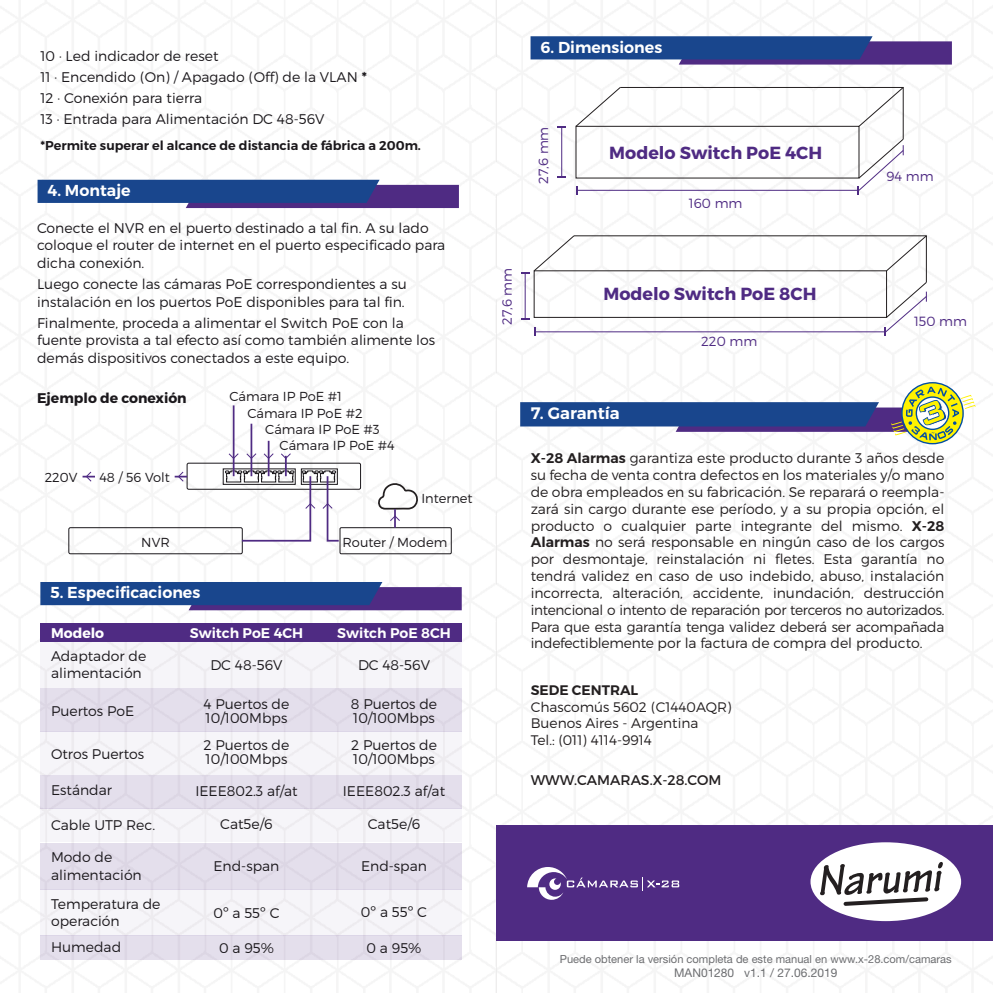
<style>
.page{position:relative;width:993px;height:993px;background:#fff}
.page>*{position:absolute;margin:0;border:0;box-sizing:border-box;transform-origin:0 0}
.t1{font:700 17.5px "Montserrat";color:#4f2b83}
.t2{font:600 16.62px "Montserrat";color:#fff}
.t3{font:600 15.92px "Montserrat";color:#fff}
.t4{font:300 14px/17.5px "Montserrat";color:#1b181c}
.t5{font:300 14px/16.8px "Montserrat";letter-spacing:-.01em;color:#231f20;text-align:justify}
.t6{font:600 14px "Montserrat";color:#fff}
.t7{font:14px "Montserrat";color:#231f20}
.t8{font:700 14px "Montserrat";color:#1b181c}
.t9{font:700 14px "Montserrat";color:#fff}
.t10{font:300 13.83px/16.6px "Montserrat";color:#231f20}
.t11{font:600 13.83px "Montserrat";color:#231f20}
.t12{font:300 13.3px "Montserrat";color:#4f2b83}
.t13{font:300 12.95px "Montserrat";color:#1b181c}
.t14{font:600 12.78px "Montserrat";color:#1b181c}
.t15{font:11.9px "Helvetica Neue LT Std";color:#6d6e71}
.t16{font:11.03px "Helvetica Neue LT Std";color:#6d6e71}
.s1{font-weight:600}
</style>
<div class="page">
<svg style="left:38px;top:180px;width:421px;height:28px;background:#3c5195"></svg>
<svg style="left:40px;top:581px;width:421px;height:29px;background:#425798"></svg>
<svg style="left:530px;top:36px;width:421px;height:29px;background:#415598"></svg>
<div style="left:40px;top:622px;width:421px;height:19px;background:#4f2b83"></div>
<div style="left:40px;top:641px;width:421px;height:46px;background:#f6f5f9"></div>
<div style="left:40px;top:687px;width:421px;height:44px;background:#e4dfec"></div>
<div style="left:40px;top:775px;width:421px;height:33px;background:#e4dfec"></div>
<div style="left:40px;top:842px;width:421px;height:47px;background:#e4dfec"></div>
<div style="left:40px;top:935px;width:421px;height:24px;background:#e4dfec"></div>
<div style="left:40px;top:731px;width:421px;height:44px;background:#f6f5f9"></div>
<div style="left:40px;top:808px;width:421px;height:34px;background:#f6f5f9"></div>
<div style="left:40px;top:889px;width:421px;height:46px;background:#f6f5f9"></div>
<div style="left:496px;top:825px;width:496px;height:116px;background:#4f2b83"></div>
<svg style="left:527px;top:867px;width:152px;height:32px"></svg>
<svg style="left:520px;top:382px;width:455px;height:62px"></svg>
<div style="left:810px;top:842px;width:150px;height:78px;background:#fff;border-radius:50%"></div>
<svg style="left:819px;top:861px;width:123px;height:46px"></svg>
<hr style="left:561px;top:127px;width:1px;height:50px;background:#4f2b83">
<svg style="left:557px;top:126px;width:9px;height:2px"></svg>
<svg style="left:575px;top:86px;width:329px;height:108px"></svg>
<svg style="left:521px;top:235px;width:406px;height:101px"></svg>
<div style="left:68px;top:527px;width:175px;height:27px;border:1px solid #1b181c;border-radius:2px"></div>
<div style="left:339px;top:527px;width:112px;height:27px;border:1px solid #1b181c"></div>
<div style="left:187px;top:462px;width:174px;height:27px;border:1px solid #1b181c;border-radius:2px"></div>
<hr style="left:233px;top:405px;width:1px;height:71px;background:#4f2b83">
<hr style="left:250px;top:423px;width:2px;height:53px;background:#4f2b83">
<hr style="left:268px;top:440px;width:1px;height:36px;background:#4f2b83">
<svg style="left:175px;top:471px;width:12px;height:10px"></svg>
<svg style="left:82px;top:471px;width:13px;height:10px"></svg>
<svg style="left:225px;top:453px;width:115px;height:89px"></svg>
<svg style="left:378px;top:483px;width:40px;height:44px"></svg>
<p class="t3" style="left:540px;top:37px;width:123px">6. Dimensiones</p>
<p class="t4" style="left:40px;top:45px;width:328px;line-height:21px">10 · Led indicador de reset<br>11 · Encendido (On) / Apagado (Off) de la VLAN <span class="s1">* </span>12 · Conexión para tierra<br>13 · Entrada para Alimentación DC 48-56V</p>
<p class="t14" style="left:40px;top:138px;width:382px">*Permite superar el alcance de distancia de fábrica a 200m.</p>
<p class="t1" style="left:609px;top:141px;width:214px">Modelo Switch PoE 4CH</p>
<p class="t12" style="left:688px;top:195px;width:55px">160 mm</p>
<p class="t12" style="left:535px;top:184px;width:59px;rotate:-90deg">27,6 mm</p>
<p class="t3" style="left:48px;top:180px;width:85px">4. Montaje</p>
<p class="t12" style="left:886px;top:168px;width:49px">94 mm</p>
<p class="t4" style="left:37px;top:219px;width:409px">Conecte el NVR en el puerto destinado a tal fin. A su lado coloque el router de internet en el puerto especificado para dicha conexión.</p>
<p class="t4" style="left:37px;top:275px;width:371px">Luego conecte las cámaras PoE correspondientes a su instalación en los puertos PoE disponibles para tal fin.</p>
<p class="t4" style="left:37px;top:313px;width:399px">Finalmente, proceda a alimentar el Switch PoE con la fuente provista a tal efecto así como también alimente los demás dispositivos conectados a este equipo.</p>
<p class="t8" style="left:37px;top:389px;width:151px">Ejemplo de conexión</p>
<p class="t13" style="left:229px;top:388px;width:114px">Cámara IP PoE #1</p>
<p class="t13" style="left:247px;top:405px;width:117px">Cámara IP PoE #2</p>
<p class="t13" style="left:265px;top:421px;width:116px">Cámara IP PoE #3</p>
<p class="t13" style="left:279px;top:437px;width:117px">Cámara IP PoE #4</p>
<p class="t13" style="left:45px;top:469px;width:34px">220V</p>
<p class="t13" style="left:99px;top:469px;width:72px">48 / 56 Volt</p>
<p class="t13" style="left:421px;top:490px;width:53px">Internet</p>
<p class="t13" style="left:141px;top:534px;width:30px">NVR</p>
<p class="t13" style="left:342px;top:534px;width:106px">Router / Modem</p>
<p class="t3" style="left:50px;top:582px;width:151px">5. Especificaciones</p>
<p class="t9" style="left:51px;top:623px;width:55px">Modelo</p>
<p class="t4" style="left:51px;top:646px;width:97px">Adaptador de alimentación</p>
<p class="t4" style="left:51px;top:701px;width:85px">Puertos PoE</p>
<p class="t4" style="left:51px;top:744px;width:95px">Otros Puertos</p>
<p class="t4" style="left:51px;top:781px;width:62px">Estándar</p>
<p class="t4" style="left:51px;top:815px;width:106px">Cable UTP Rec.</p>
<p class="t4" style="left:51px;top:847px;width:92px">Modo de alimentación</p>
<p class="t4" style="left:51px;top:894px;width:111px">Temperatura de operación</p>
<p class="t4" style="left:51px;top:937px;width:72px">Humedad</p>
<p class="t6" style="left:190px;top:623px;width:115px">Switch PoE 4CH</p>
<p class="t4" style="left:210px;top:655px;width:73px">DC 48-56V</p>
<p class="t4" style="left:203px;top:696px;width:87px;line-height:14px">4 Puertos de<br>10/100Mbps</p>
<p class="t4" style="left:203px;top:737px;width:87px;line-height:14px">2 Puertos de<br>10/100Mbps</p>
<p class="t4" style="left:195px;top:782px;width:104px">IEEE802.3 af/at</p>
<p class="t4" style="left:220px;top:815px;width:54px">Cat5e/6</p>
<p class="t4" style="left:213px;top:856px;width:67px">End-span</p>
<p class="t4" style="left:213px;top:903px;width:68px">0º a 55º C</p>
<p class="t4" style="left:219px;top:939px;width:56px">0 a 95%</p>
<p class="t6" style="left:337px;top:623px;width:115px">Switch PoE 8CH</p>
<p class="t4" style="left:358px;top:655px;width:73px">DC 48-56V</p>
<p class="t4" style="left:351px;top:696px;width:88px;line-height:14px">8 Puertos de<br>10/100Mbps</p>
<p class="t4" style="left:351px;top:737px;width:87px;line-height:14px">2 Puertos de<br>10/100Mbps</p>
<p class="t4" style="left:343px;top:782px;width:104px">IEEE802.3 af/at</p>
<p class="t4" style="left:368px;top:815px;width:54px">Cat5e/6</p>
<p class="t4" style="left:361px;top:856px;width:67px">End-span</p>
<p class="t4" style="left:361px;top:903px;width:68px">0º a 55º C</p>
<p class="t4" style="left:366px;top:939px;width:56px">0 a 95%</p>
<p class="t12" style="left:498px;top:325px;width:59px;rotate:-90deg">27,6 mm</p>
<p class="t1" style="left:603px;top:283px;width:214px">Modelo Switch PoE 8CH</p>
<p class="t12" style="left:701px;top:333px;width:58px">220 mm</p>
<p class="t12" style="left:913px;top:313px;width:55px">150 mm</p>
<p class="t2" style="left:530px;top:403px;width:90px">7. Garantía</p>
<p class="t5" style="left:530px;top:449px;width:415px"><span class="s1">X-28 Alarmas</span> garantiza este producto durante 3 años desde su fecha de venta contra defectos en los materiales y/o mano de obra empleados en su fabricación. Se reparará o reempla&shy;zará sin cargo durante ese período, y a su propia opción, el producto o cualquier parte integrante del mismo. <span class="s1">X-28<br>Alarmas</span> no será responsable en ningún caso de los cargos por desmontaje, reinstalación ni fletes. Esta garantía no tendrá validez en caso de uso indebido, abuso, instalación incorrecta, alteración, accidente, inundación, destrucción intencional o intento de reparación por terceros no autorizados.<br>Para que esta garantía tenga validez deberá ser acompañada indefectiblemente por la factura de compra del producto.</p>
<p class="t11" style="left:530px;top:681px;width:109px">SEDE CENTRAL</p>
<p class="t10" style="left:530px;top:698px;width:202px">Chascomús 5602 (C1440AQR)<br>Buenos Aires - Argentina<br>Tel.: (011) 4114-9914</p>
<p class="t7" style="left:530px;top:770px;width:192px">WWW.CAMARAS.X-28.COM</p>
<p class="t16" style="left:559px;top:951px;width:393px">Puede obtener la versión completa de este manual en www.x-28.com/camaras</p>
<p class="t15" style="left:674px;top:964px;width:165px">MAN01280 v1.1 / 27.06.2019</p>
</div>
